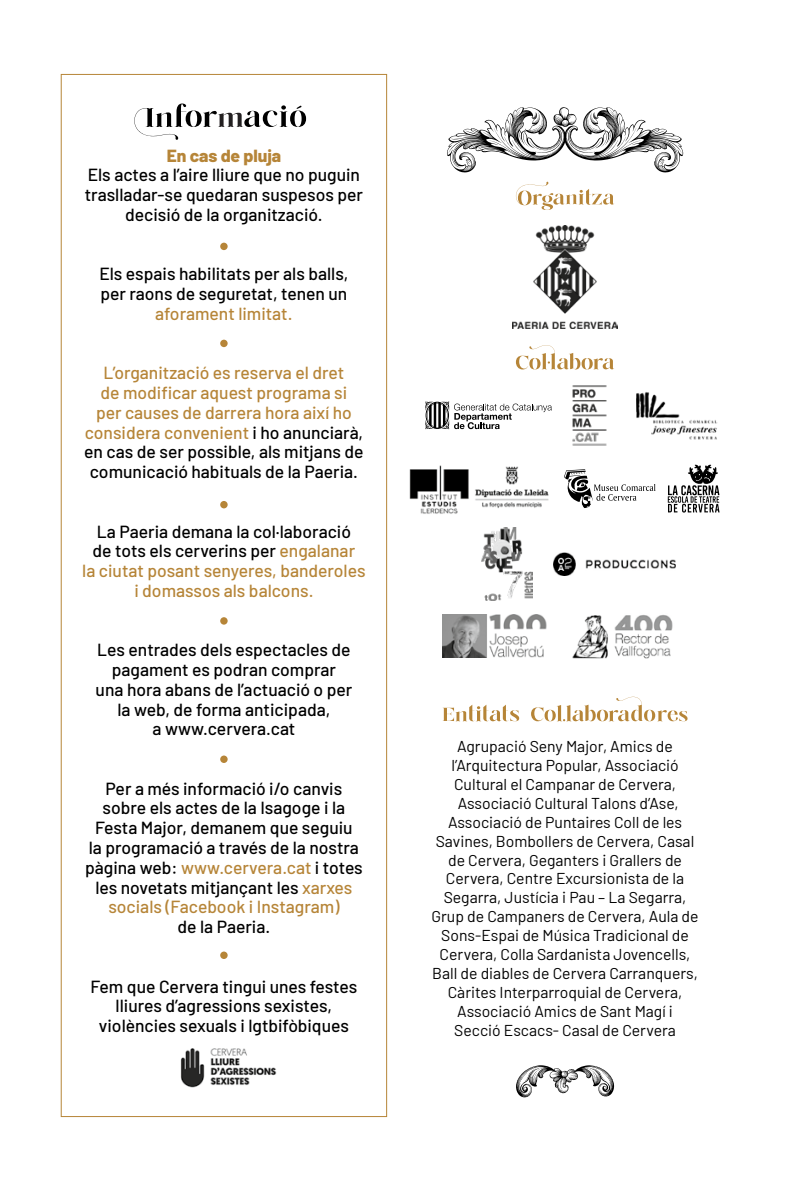
<style>
.page{position:relative;width:794px;height:1191px;background:#fff}
.page>*{position:absolute;margin:0;border:0;box-sizing:border-box;transform-origin:0 0}
.t1{font:500 17.5px/19.8px "Barlow";color:#000;text-align:center}
.t2{font:500 17.5px/19.8px "Barlow";color:#b68538;text-align:center}
.t3{font:800 17.5px "Barlow";letter-spacing:-.005em;color:#b68538}
.t4{font:15.75px/18.9px "Barlow";color:#000;text-align:center}
.s1{color:#000}
.s2{color:#b68538}
</style>
<div class="page">
<img style="left:512px;top:226px;width:106px;height:102px">
<svg style="left:447px;top:107px;width:236px;height:66px"></svg>
<svg style="left:516px;top:182px;width:98px;height:28px"></svg>
<svg style="left:516px;top:345px;width:98px;height:24px"></svg>
<svg style="left:442px;top:704px;width:77px;height:17px"></svg>
<svg style="left:531px;top:696px;width:156px;height:25px"></svg>
<svg style="left:516px;top:1065px;width:98px;height:33px"></svg>
<svg style="left:425px;top:401px;width:127px;height:28px"></svg>
<img style="left:572px;top:385px;width:35px;height:60px">
<img style="left:637px;top:392px;width:81px;height:47px">
<svg style="left:564px;top:469px;width:91px;height:39px"></svg>
<svg style="left:668px;top:465px;width:51px;height:47px"></svg>
<img style="left:409px;top:465px;width:140px;height:49px">
<img style="left:481px;top:527px;width:52px;height:73px">
<img style="left:553px;top:552px;width:122px;height:23px">
<img style="left:572px;top:615px;width:101px;height:44px">
<img style="left:442px;top:614px;width:105px;height:43px">
<svg style="left:134px;top:103px;width:172px;height:37px"></svg>
<div style="left:220px;top:243px;width:8px;height:7px;background:#b68538;border-radius:50%"></div>
<div style="left:220px;top:340px;width:8px;height:7px;background:#b68538;border-radius:50%"></div>
<div style="left:220px;top:501px;width:8px;height:7px;background:#b68538;border-radius:50%"></div>
<div style="left:220px;top:617px;width:8px;height:7px;background:#b68538;border-radius:50%"></div>
<div style="left:220px;top:755px;width:8px;height:8px;background:#b68538;border-radius:50%"></div>
<div style="left:220px;top:951px;width:8px;height:8px;background:#b68538;border-radius:50%"></div>
<img style="left:180px;top:1048px;width:97px;height:40px">
<p class="t3" style="left:167px;top:142px;width:116px">En cas de pluja</p>
<p class="t1" style="left:85px;top:164px;width:280px">Els actes a l’aire lliure que no puguin traslladar-se quedaran suspesos per decisió de la organització.</p>
<p class="t1" style="left:99px;top:263px;width:251px;text-align:left">Els espais habilitats per als balls, per raons de seguretat, tenen un</p>
<p class="t2" style="left:155px;top:302px;width:139px">aforament limitat.</p>
<p class="t2" style="left:84px;top:362px;width:281px">L’organització es reserva el dret<br>de modificar aquest programa si<br>per causes de darrera hora així ho considera convenient <span class="s1">i ho anunciarà, en cas de ser possible, als mitjans de comunicació habituals de la Paeria.</span></p>
<p class="t2" style="left:82px;top:520px;width:285px"><span class="s1">La Paeria demana la col·laboració<br>de tots els cerverins per</span> engalanar<br>la ciutat posant senyeres, banderoles i domassos als balcons.</p>
<p class="t1" style="left:96px;top:638px;width:258px">Les entrades dels espectacles de pagament es podran comprar una hora abans de l’actuació o per la web, de forma anticipada,<br>a www.cervera.cat</p>
<p class="t1" style="left:85px;top:777px;width:279px">Per a més informació i/o canvis sobre els actes de la Isagoge i la Festa Major, demanem que seguiu<br>la programació a través de la nostra pàgina web: <span class="s2">www.cervera.cat</span> i totes les novetats mitjançant les <span class="s2">xarxes socials (Facebook i Instagram)</span></p>
<p class="t1" style="left:177px;top:915px;width:94px">de la Paeria.</p>
<p class="t1" style="left:90px;top:975px;width:268px">Fem que Cervera tingui unes festes lliures d’agressions sexistes, violències sexuals i lgtbifòbiques</p>
<p class="t4" style="left:431px;top:735px;width:269px">Agrupació Seny Major, Amics de l’Arquitectura Popular, Associació Cultural el Campanar de Cervera, Associació Cultural Talons d’Ase, Associació de Puntaires Coll de les Savines, Bombollers de Cervera, Casal de Cervera, Geganters i Grallers de Cervera, Centre Excursionista de la Segarra, Justícia i Pau – La Segarra, Grup de Campaners de Cervera, Aula de Sons-Espai de Música Tradicional de Cervera, Colla Sardanista Jovencells, Ball de diables de Cervera Carranquers, Càrites Interparroquial de Cervera, Associació Amics de Sant Magí i<br>Secció Escacs- Casal de Cervera</p>
</div>
